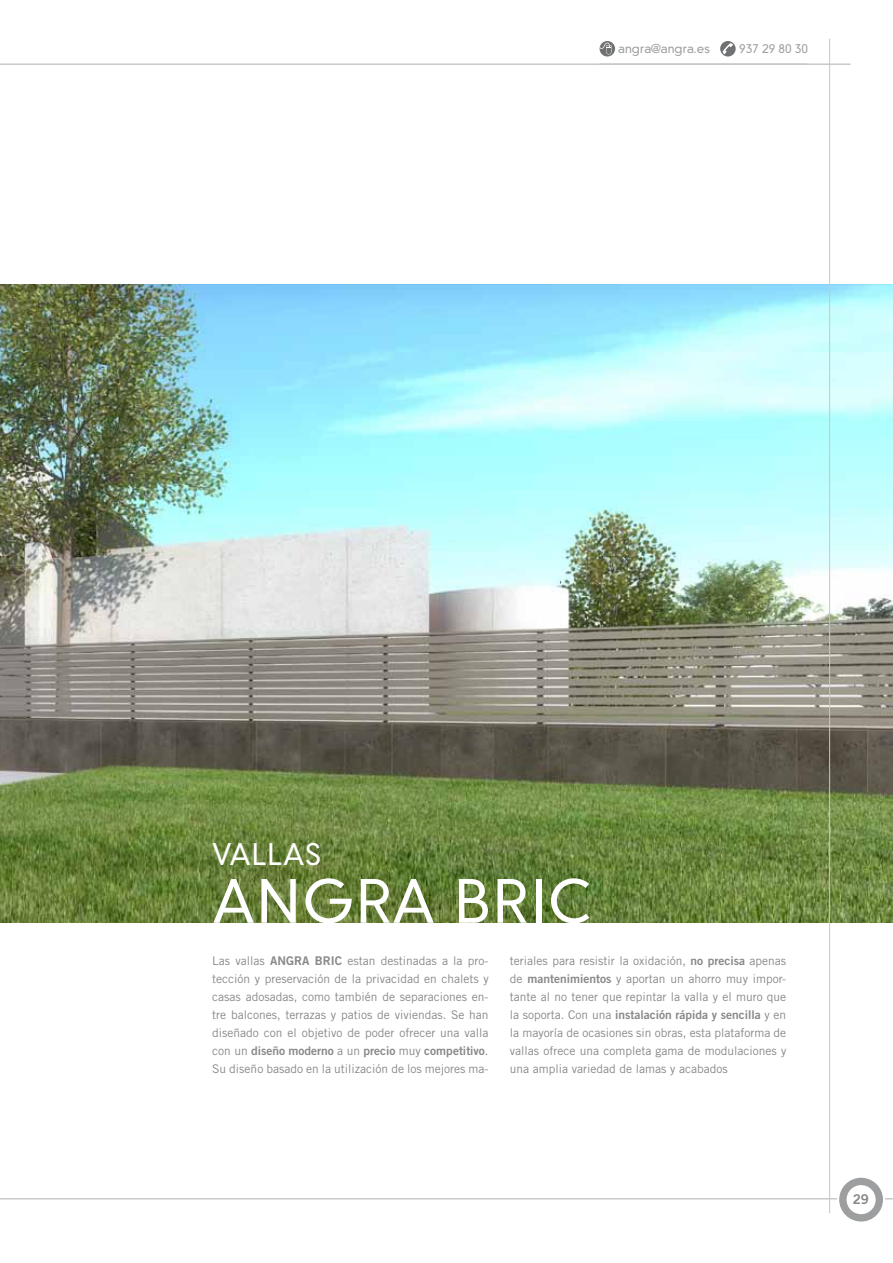
<style>
.page{position:relative;width:893px;height:1263px;background:#fff}
.page>*{position:absolute;margin:0;border:0;box-sizing:border-box;transform-origin:0 0}
.t1{font:500 57.6px "Victory";letter-spacing:.04em;color:#fff}
.t2{font:500 28.8px "Victory";letter-spacing:.04em;color:#fff}
.t3{font:13.5px "Trade Gothic LT Std Bd 2";color:#87888a}
.t4{font:12px/18px "Trade Gothic LT Std";color:#87888a;text-align:justify}
.t5{font:500 12px "Victory";color:#9c9e9f}
.s1{font-family:"Trade Gothic LT Std Bd 2"}
</style>
<div class="page">
<img style="left:0;top:284px;width:893px;height:638px">
<hr style="left:0;top:1198px;width:893px;height:1px;background:#c6c7c8">
<div style="left:838px;top:1177px;width:46px;height:45px;background:#9c9e9f;border-radius:50%"></div>
<div style="left:837px;top:1175px;width:48px;height:49px;border:2px solid #fff;border-radius:50%"></div>
<div style="left:846px;top:1185px;width:30px;height:29px;background:#fff;border-radius:50%"></div>
<hr style="left:0;top:64px;width:850px;height:1px;background:#c6c7c8">
<hr style="left:829px;top:39px;width:1px;height:1174px;background:#c6c7c8">
<svg style="left:600px;top:41px;width:15px;height:15px"></svg>
<svg style="left:600px;top:43px;width:11px;height:11px"></svg>
<svg style="left:720px;top:41px;width:16px;height:15px"></svg>
<svg style="left:723px;top:43px;width:10px;height:11px"></svg>
<hr style="left:600px;top:63px;width:207px;height:2px;background:#c6c7c8">
<p class="t5" style="left:618px;top:42px;width:93px">angra@angra.es</p>
<p class="t5" style="left:739px;top:42px;width:70px">937 29 80 30</p>
<p class="t2" style="left:212px;top:837px;width:110px">VALLAS</p>
<p class="t1" style="left:212px;top:867px;width:380px">ANGRA BRIC</p>
<p class="t4" style="left:212px;top:952px;width:278px">Las vallas <span class="s1">ANGRA BRIC</span> estan destinadas a la pro&shy;tección y preservación de la privacidad en chalets y casas adosadas, como también de separaciones en&shy;tre balcones, terrazas y patios de viviendas. Se han diseñado con el objetivo de poder ofrecer una valla con un <span class="s1">diseño moderno</span> a un <span class="s1">precio</span> muy <span class="s1">competitivo</span>.<br>Su diseño basado en la utilización de los mejores ma-</p>
<p class="t4" style="left:510px;top:952px;width:278px">teriales para resistir la oxidación, <span class="s1">no precisa</span> apenas de <span class="s1">mantenimientos</span> y aportan un ahorro muy impor&shy;tante al no tener que repintar la valla y el muro que la soporta. Con una <span class="s1">instalación rápida y sencilla</span> y en la mayoría de ocasiones sin obras, esta plataforma de vallas ofrece una completa gama de modulaciones y una amplia variedad de lamas y acabados</p>
<p class="t3" style="left:853px;top:1191px;width:18px">29</p>
</div>
